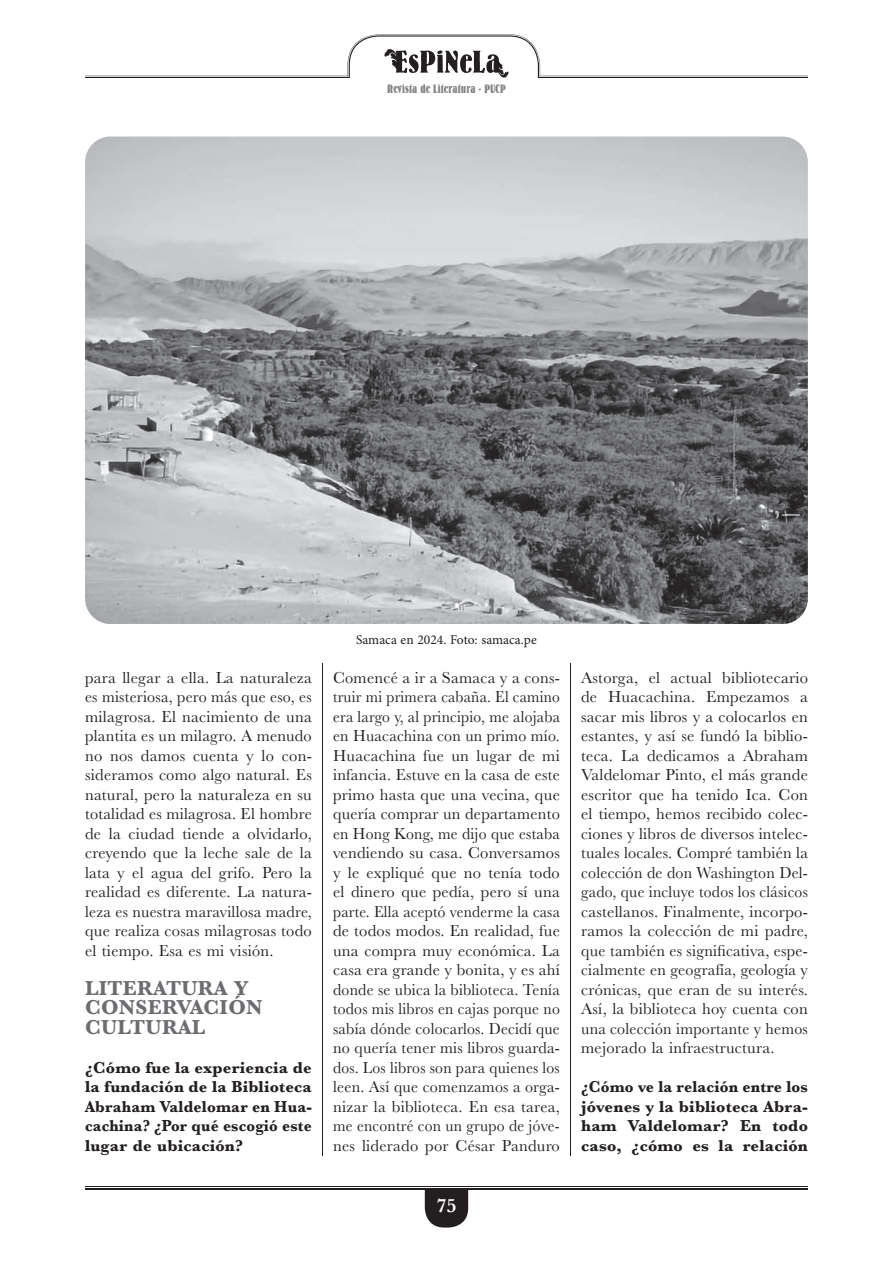
<style>
.page{position:relative;width:893px;height:1263px;background:#fff}
.page>*{position:absolute;margin:0;border:0;box-sizing:border-box;transform-origin:0 0}
.t1{font:700 21px/19.5px "Baskerville";letter-spacing:.015em;color:#6c6d70}
.t2{font:600 19.95px "Baskerville";color:#fff}
.t3{font:16.5px/19.5px "Baskerville";letter-spacing:.015em;color:#231f20;text-align:justify}
.t4{font:700 16.5px/19.5px "Baskerville";letter-spacing:.015em;color:#231f20;text-align:justify}
.t5{font:700 16.5px/19.5px "Baskerville";letter-spacing:.015em;color:#231f20;text-align:justify;scale:.95 1}
.t6{font:13.5px "Minion Pro";color:#231f20}
.t7{font:12px "Bernhard Bold Condensed BT";letter-spacing:.01em;color:#808285}
</style>
<div class="page">
<svg style="left:425px;top:1190px;width:43px;height:37px;background:#343132"></svg>
<hr style="left:85px;top:1187px;width:723px;height:1px;background:#231f20">
<hr style="left:85px;top:1188px;width:723px;height:2px;background:#231f20">
<svg style="left:85px;top:34px;width:723px;height:44px"></svg>
<img style="left:85px;top:137px;width:723px;height:487px">
<hr style="left:322px;top:663px;width:1px;height:493px;background:#231f20">
<hr style="left:570px;top:663px;width:1px;height:493px;background:#231f20">
<p class="t7" style="left:387px;top:81px;width:120px">Revista de Literatura - PUCP</p>
<p class="t3" style="left:85px;top:668px;width:228px">para llegar a ella. La naturaleza es misteriosa, pero más que eso, es milagrosa. El nacimiento de una plantita es un milagro. A menudo no nos damos cuenta y lo con&shy;sideramos como algo natural. Es natural, pero la naturaleza en su totalidad es milagrosa. El hombre de la ciudad tiende a olvidarlo, creyendo que la leche sale de la lata y el agua del grifo. Pero la realidad es diferente. La natura&shy;leza es nuestra maravillosa madre, que realiza cosas milagrosas todo el tiempo. Esa es mi visión.</p>
<p class="t1" style="left:85px;top:978px;width:179px">LITERATURA Y<br>CONSERVACIÓN<br>CULTURAL</p>
<p class="t4" style="left:85px;top:1058px;width:228px">¿Cómo fue la experiencia de la fundación de la Biblioteca Abraham Valdelomar en Hua&shy;cachina? ¿Por qué escogió este lugar de ubicación?</p>
<p class="t6" style="left:356px;top:630px;width:182px">Samaca en 2024. Foto: samaca.pe</p>
<p class="t3" style="left:333px;top:668px;width:228px">Comencé a ir a Samaca y a cons&shy;truir mi primera cabaña. El camino era largo y, al principio, me alojaba en Huacachina con un primo mío.<br>Huacachina fue un lugar de mi infancia. Estuve en la casa de este primo hasta que una vecina, que quería comprar un departamento en Hong Kong, me dijo que estaba vendiendo su casa. Conversamos y le expliqué que no tenía todo el dinero que pedía, pero sí una parte. Ella aceptó venderme la casa de todos modos. En realidad, fue una compra muy económica. La casa era grande y bonita, y es ahí donde se ubica la biblioteca. Tenía todos mis libros en cajas porque no sabía dónde colocarlos. Decidí que no quería tener mis libros guarda&shy;dos. Los libros son para quienes los leen. Así que comenzamos a orga&shy;nizar la biblioteca. En esa tarea, me encontré con un grupo de jóve&shy;nes liderado por César Panduro</p>
<p class="t3" style="left:581px;top:668px;width:228px">Astorga, el actual bibliotecario de Huacachina. Empezamos a sacar mis libros y a colocarlos en estantes, y así se fundó la biblio&shy;teca. La dedicamos a Abraham Valdelomar Pinto, el más grande escritor que ha tenido Ica. Con el tiempo, hemos recibido colec&shy;ciones y libros de diversos intelec&shy;tuales locales. Compré también la colección de don Washington Del&shy;gado, que incluye todos los clásicos castellanos. Finalmente, incorpo&shy;ramos la colección de mi padre, que también es significativa, espe&shy;cialmente en geografía, geología y crónicas, que eran de su interés.<br>Así, la biblioteca hoy cuenta con una colección importante y hemos mejorado la infraestructura.</p>
<p class="t5" style="left:581px;top:1077px;width:240px">¿Cómo ve la relación entre los jóvenes y la biblioteca Abra&shy;ham Valdelomar? En todo caso, ¿cómo es la relación</p>
<p class="t2" style="left:437px;top:1192px;width:21px">75</p>
</div>
